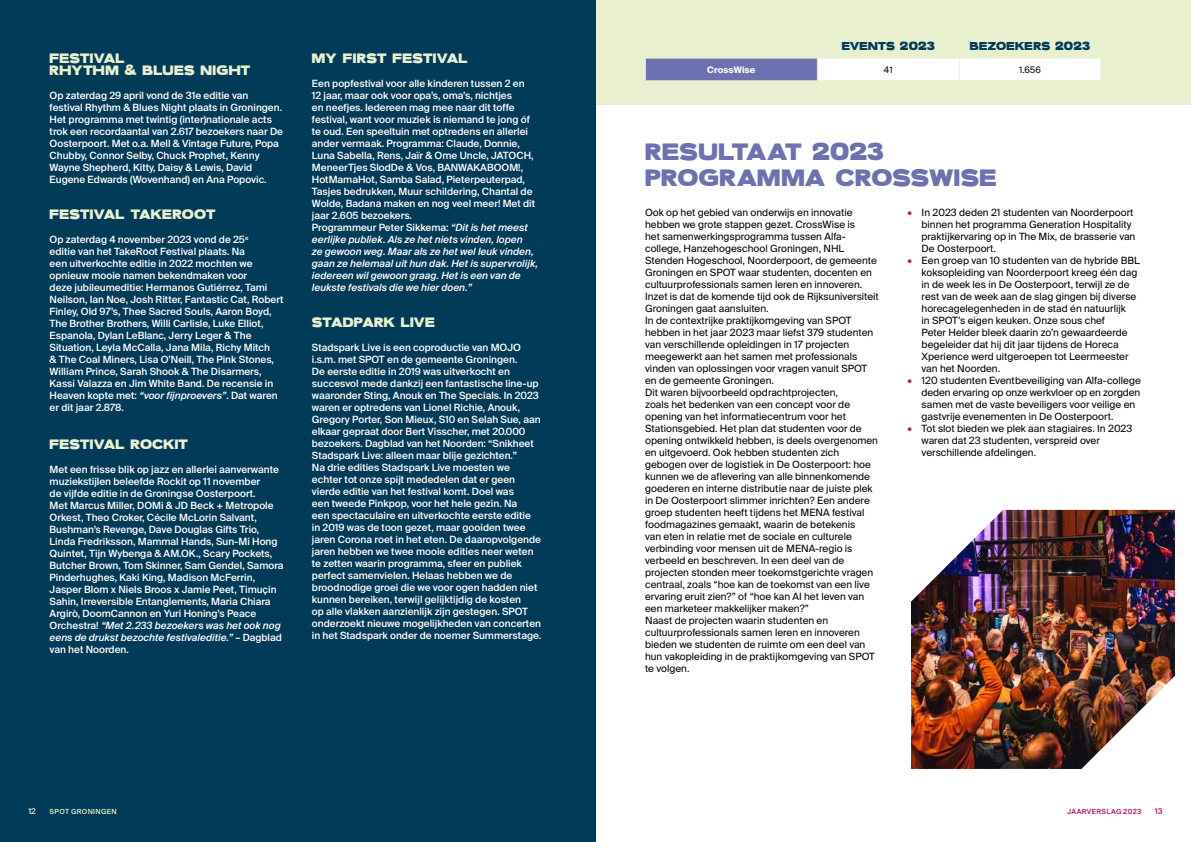
<style>
.page{position:relative;width:1191px;height:842px;background:#fff}
.page>*{position:absolute;margin:0;border:0;box-sizing:border-box;transform-origin:0 0}
.t1{font:33px/26px "Eighties";color:#6d71b1}
.t2{font:19px "Eighties";letter-spacing:-.005em;color:#e8f0d0}
.t3{font:16px "Eighties";letter-spacing:.005em;color:#003b58}
.t4{font:500 10px/12px "Suisse Intl";color:#fff}
.t5{font:10px/12px "Suisse Intl";color:#000}
.t6{font:700 9px "Suisse Intl";color:#fff}
.t7{font:9px "Suisse Intl";color:#000}
.t8{font:500 8px "Suisse Intl";color:#e8f0d0}
.t9{font:500 8px "Suisse Intl";color:#b8095e}
.t10{font:500 7px "Suisse Intl";letter-spacing:.055em;color:#b8095e}
.t11{font:500 7px "Suisse Intl";letter-spacing:.05em;color:#e8f0d0}
.s1{font-style:italic}
.s2{color:#b8095e}
</style>
<div class="page">
<div style="left:595px;top:0;width:596px;height:105px;background:#e8f0d0"></div>
<div style="left:0;top:0;width:595px;height:842px;background:#003b58"></div>
<div style="left:645px;top:58px;width:172px;height:23px;background:#6d71b1"></div>
<hr style="left:645px;top:58px;width:172px;height:1px;background:#e8f0d0">
<svg style="left:645px;top:58px;width:1px;height:23px"></svg>
<svg style="left:817px;top:58px;width:284px;height:23px;background:#fdfdfb"></svg>
<img style="left:911px;top:510px;width:264px;height:259px">
<h2 class="t2" style="left:50px;top:50px;width:77px">FESTIVAL</h2>
<h2 class="t2" style="left:50px;top:62px;width:202px">RHYTHM &amp; BLUES NIGHT</h2>
<p class="t4" style="left:50px;top:90px;width:235px">Op zaterdag 29 april vond de 31e editie van festival Rhythm &amp; Blues Night plaats in Groningen.<br>Het programma met twintig (inter)nationale acts trok een recordaantal van 2.617 bezoekers naar De Oosterpoort. Met o.a. Mell &amp; Vintage Future, Popa Chubby, Connor Selby, Chuck Prophet, Kenny Wayne Shepherd, Kitty, Daisy &amp; Lewis, David Eugene Edwards (Wovenhand) en Ana Popovic.</p>
<h2 class="t2" style="left:50px;top:206px;width:168px">FESTIVAL TAKEROOT</h2>
<p class="t4" style="left:50px;top:234px;width:235px">Op zaterdag 4 november 2023 vond de 25<sup>e<br></sup>editie van het TakeRoot Festival plaats. Na<br>een uitverkochte editie in 2022 mochten we opnieuw mooie namen bekendmaken voor<br>deze jubileumeditie: Hermanos Gutiérrez, Tami Neilson, Ian Noe, Josh Ritter, Fantastic Cat, Robert Finley, Old 97’s, Thee Sacred Souls, Aaron Boyd, The Brother Brothers, Willi Carlisle, Luke Elliot, Espanola, Dylan LeBlanc, Jerry Leger &amp; The Situation, Leyla McCalla, Jana Mila, Richy Mitch<br>&amp; The Coal Miners, Lisa O’Neill, The Pink Stones, William Prince, Sarah Shook &amp; The Disarmers, Kassi Valazza en Jim White Band. De recensie in Heaven kopte met: <span class="s1">“voor fijnproevers”</span>. Dat waren er dit jaar 2.878.</p>
<h2 class="t2" style="left:50px;top:435px;width:140px">FESTIVAL ROCKIT</h2>
<p class="t4" style="left:50px;top:464px;width:235px">Met een frisse blik op jazz en allerlei aanverwante muziekstijlen beleefde Rockit op 11 november<br>de vijfde editie in de Groningse Oosterpoort.<br>Met Marcus Miller, DOMi &amp; JD Beck + Metropole Orkest, Theo Croker, Cécile McLorin Salvant, Bushman’s Revenge, Dave Douglas Gifts Trio, Linda Fredriksson, Mammal Hands, Sun-Mi Hong Quintet, Tijn Wybenga &amp; AM.OK., Scary Pockets, Butcher Brown, Tom Skinner, Sam Gendel, Samora Pinderhughes, Kaki King, Madison McFerrin, Jasper Blom x Niels Broos x Jamie Peet, Timuçin Sahin, Irreversible Entanglements, Maria Chiara Argirò, DoomCannon en Yuri Honing’s Peace Orchestra! <span class="s1">“Met 2.233 bezoekers was het ook nog eens de drukst bezochte festivaleditie.”</span> – Dagblad van het Noorden.</p>
<h2 class="t2" style="left:312px;top:50px;width:157px">MY FIRST FESTIVAL</h2>
<p class="t4" style="left:312px;top:78px;width:228px">Een popfestival voor alle kinderen tussen 2 en<br>12 jaar, maar ook voor opa’s, oma’s, nichtjes<br>en neefjes. Iedereen mag mee naar dit toffe festival, want voor muziek is niemand te jong óf te oud. Een speeltuin met optredens en allerlei ander vermaak. Programma: Claude, Donnie, Luna Sabella, Rens, Jaïr &amp; Ome Uncle, JATOCH, MeneerTjes SlodDe &amp; Vos, BANWAKABOOM!, HotMamaHot, Samba Salad, Pieterpeuterpad, Tasjes bedrukken, Muur schildering, Chantal de Wolde, Badana maken en nog veel meer! Met dit jaar 2.605 bezoekers.<br>Programmeur Peter Sikkema: <span class="s1">“Dit is het meest eerlijke publiek. Als ze het niets vinden, lopen<br>ze gewoon weg. Maar als ze het wel leuk vinden, gaan ze helemaal uit hun dak. Het is supervrolijk, iedereen wil gewoon graag. Het is een van de leukste festivals die we hier doen.”</span></p>
<h2 class="t2" style="left:312px;top:314px;width:124px">STADPARK LIVE</h2>
<p class="t4" style="left:312px;top:342px;width:231px">Stadspark Live is een coproductie van MOJO i.s.m. met SPOT en de gemeente Groningen.<br>De eerste editie in 2019 was uitverkocht en succesvol mede dankzij een fantastische line-up waaronder Sting, Anouk en The Specials. In 2023 waren er optredens van Lionel Richie, Anouk, Gregory Porter, Son Mieux, S10 en Selah Sue, aan elkaar gepraat door Bert Visscher, met 20.000 bezoekers. Dagblad van het Noorden: “Snikheet Stadspark Live: alleen maar blije gezichten.”<br>Na drie edities Stadspark Live moesten we echter tot onze spijt mededelen dat er geen vierde editie van het festival komt. Doel was<br>een tweede Pinkpop, voor het hele gezin. Na<br>een spectaculaire en uitverkochte eerste editie in 2019 was de toon gezet, maar gooiden twee jaren Corona roet in het eten. De daaropvolgende jaren hebben we twee mooie edities neer weten te zetten waarin programma, sfeer en publiek perfect samenvielen. Helaas hebben we de broodnodige groei die we voor ogen hadden niet kunnen bereiken, terwijl gelijktijdig de kosten<br>op alle vlakken aanzienlijk zijn gestegen. SPOT onderzoekt nieuwe mogelijkheden van concerten in het Stadspark onder de noemer Summerstage.</p>
<h3 class="t3" style="left:841px;top:39px;width:95px">EVENTS 2023</h3>
<h3 class="t3" style="left:970px;top:39px;width:122px">BEZOEKERS 2023</h3>
<p class="t6" style="left:707px;top:65px;width:50px">CrossWise</p>
<p class="t7" style="left:884px;top:65px;width:10px">41</p>
<p class="t7" style="left:1019px;top:65px;width:23px">1.656</p>
<h1 class="t1" style="left:645px;top:138px;width:353px">RESULTAAT 2023<br>PROGRAMMA CROSSWISE</h1>
<p class="t5" style="left:645px;top:207px;width:235px">Ook op het gebied van onderwijs en innovatie hebben we grote stappen gezet. CrossWise is<br>het samenwerkingsprogramma tussen Alfa&shy;college, Hanzehogeschool Groningen, NHL Stenden Hogeschool, Noorderpoort, de gemeente Groningen en SPOT waar studenten, docenten en cultuurprofessionals samen leren en innoveren.<br>Inzet is dat de komende tijd ook de Rijksuniversiteit Groningen gaat aansluiten.<br>In de contextrijke praktijkomgeving van SPOT hebben in het jaar 2023 maar liefst 379 studenten van verschillende opleidingen in 17 projecten meegewerkt aan het samen met professionals vinden van oplossingen voor vragen vanuit SPOT en de gemeente Groningen.<br>Dit waren bijvoorbeeld opdrachtprojecten,<br>zoals het bedenken van een concept voor de opening van het informatiecentrum voor het Stationsgebied. Het plan dat studenten voor de opening ontwikkeld hebben, is deels overgenomen en uitgevoerd. Ook hebben studenten zich gebogen over de logistiek in De Oosterpoort: hoe kunnen we de aflevering van alle binnenkomende goederen en interne distributie naar de juiste plek in De Oosterpoort slimmer inrichten? Een andere groep studenten heeft tijdens het MENA festival foodmagazines gemaakt, waarin de betekenis<br>van eten in relatie met de sociale en culturele verbinding voor mensen uit de MENA-regio is verbeeld en beschreven. In een deel van de projecten stonden meer toekomstgerichte vragen centraal, zoals “hoe kan de toekomst van een live ervaring eruit zien?” of “hoe kan AI het leven van een marketeer makkelijker maken?”<br>Naast de projecten waarin studenten en cultuurprofessionals samen leren en innoveren bieden we studenten de ruimte om een deel van hun vakopleiding in de praktijkomgeving van SPOT te volgen.</p>
<p class="t5" style="left:921px;top:207px;width:215px;text-indent:-14px"><span class="s2">•</span> In 2023 deden 21 studenten van Noorderpoort binnen het programma Generation Hospitality praktijkervaring op in The Mix, de brasserie van De Oosterpoort.</p>
<p class="t5" style="left:921px;top:255px;width:220px;text-indent:-14px"><span class="s2">•</span> Een groep van 10 studenten van de hybride BBL koksopleiding van Noorderpoort kreeg één dag in de week les in De Oosterpoort, terwijl ze de rest van de week aan de slag gingen bij diverse horecagelegenheden in de stad én natuurlijk<br>in SPOT’s eigen keuken. Onze sous chef<br>Peter Helder bleek daarin zo’n gewaardeerde begeleider dat hij dit jaar tijdens de Horeca Xperience werd uitgeroepen tot Leermeester van het Noorden.</p>
<p class="t5" style="left:921px;top:375px;width:221px;text-indent:-14px"><span class="s2">•</span> 120 studenten Eventbeveiliging van Alfa-college deden ervaring op onze werkvloer op en zorgden samen met de vaste beveiligers voor veilige en gastvrije evenementen in De Oosterpoort.</p>
<p class="t5" style="left:921px;top:423px;width:212px;text-indent:-14px"><span class="s2">•</span> Tot slot bieden we plek aan stagiaires. In 2023 waren dat 23 studenten, verspreid over verschillende afdelingen.</p>
<p class="t8" style="left:28px;top:807px;width:9px">12</p>
<p class="t11" style="left:50px;top:807px;width:69px">SPOT GRONINGEN</p>
<p class="t10" style="left:1067px;top:807px;width:76px">JAARVERSLAG 2023</p>
<p class="t9" style="left:1155px;top:807px;width:9px">13</p>
</div>
